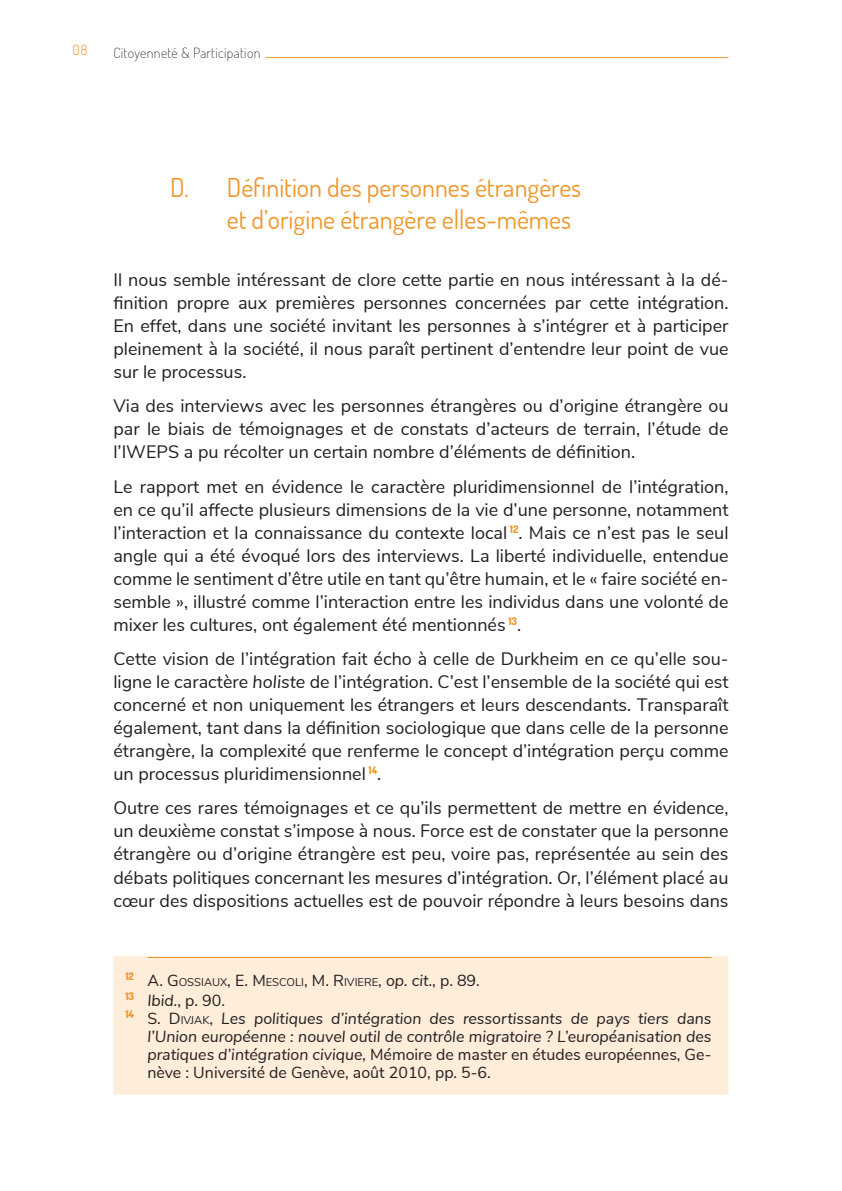
<style>
.page{position:relative;width:842px;height:1191px;background:#fff}
.page>*{position:absolute;margin:0;border:0;box-sizing:border-box;transform-origin:0 0}
.t1{font:26px/32px "Dosis";color:#f1962a}
.t2{font:18px/23px "Nunito Sans";color:#231f20;text-align:justify}
.t3{font:italic 16px "Nunito Sans";color:#231f20}
.t4{font:16px "Nunito Sans";color:#231f20}
.t5{font:200 14px "Dosis";letter-spacing:.025em;color:#231f20}
.t6{font:300 14px "Dosis";color:#f1962a}
.t7{font:11.2px "Nunito Sans";color:#231f20}
.s1{font-style:italic}
.s2{font-size:16px}
.s3{font-style:italic;font-size:16px}
.s4{font-style:normal}
.s5{font-style:normal;font-size:11.2px}
</style>
<div class="page">
<hr style="left:113px;top:57px;width:616px;height:1px;background:#f1962a">
<div style="left:108px;top:52px;width:158px;height:10px;background:#fff"></div>
<div style="left:113px;top:956px;width:616px;height:138px;background:#fdedd9;border-radius:3px"></div>
<hr style="left:147px;top:957px;width:564px;height:1px;background:#f1962a">
<p class="t6" style="left:73px;top:41px;width:16px">08</p>
<p class="t5" style="left:113px;top:44px;width:149px">Citoyenneté &amp; Participation</p>
<h1 class="t1" style="left:227px;top:171px;width:356px;text-indent:-57px">D. Définition des personnes étrangères et d’origine étrangère elles-mêmes</h1>
<p class="t2" style="left:113px;top:267px;width:617px">Il nous semble intéressant de clore cette partie en nous intéressant à la dé&shy;finition propre aux premières personnes concernées par cette intégration.<br>En effet, dans une société invitant les personnes à s’intégrer et à participer pleinement à la société, il nous paraît pertinent d’entendre leur point de vue sur le processus.</p>
<p class="t2" style="left:113px;top:393px;width:617px">Via des interviews avec les personnes étrangères ou d’origine étrangère ou par le biais de témoignages et de constats d’acteurs de terrain, l’étude de l’IWEPS a pu récolter un certain nombre d’éléments de définition.</p>
<p class="t2" style="left:113px;top:474px;width:617px">Le rapport met en évidence le caractère pluridimensionnel de l’intégration, en ce qu’il affecte plusieurs dimensions de la vie d’une personne, notamment l’interaction et la connaissance du contexte local <sup>12</sup>. Mais ce n’est pas le seul angle qui a été évoqué lors des interviews. La liberté individuelle, entendue comme le sentiment d’être utile en tant qu’être humain, et le « faire société en&shy;semble », illustré comme l’interaction entre les individus dans une volonté de mixer les cultures, ont également été mentionnés <sup>13</sup>.</p>
<p class="t2" style="left:113px;top:646px;width:617px">Cette vision de l’intégration fait écho à celle de Durkheim en ce qu’elle sou&shy;ligne le caractère <span class="s1">holiste</span> de l’intégration. C’est l’ensemble de la société qui est concerné et non uniquement les étrangers et leurs descendants. Transparaît également, tant dans la définition sociologique que dans celle de la personne étrangère, la complexité que renferme le concept d’intégration perçu comme un processus pluridimensionnel <sup>14</sup>.</p>
<p class="t2" style="left:113px;top:795px;width:617px">Outre ces rares témoignages et ce qu’ils permettent de mettre en évidence, un deuxième constat s’impose à nous. Force est de constater que la personne étrangère ou d’origine étrangère est peu, voire pas, représentée au sein des débats politiques concernant les mesures d’intégration. Or, l’élément placé au cœur des dispositions actuelles est de pouvoir répondre à leurs besoins dans</p>
<p class="t7" style="left:125px;top:974px;width:356px"><sup>12</sup> <span class="s2">A. G</span> OSSIAUX<span class="s2">, E. M</span> ESCOLI<span class="s2">, M . R</span> IVIERE<span class="s2">,</span> <span class="s3">op. cit.,</span> <span class="s2">p. 89.</span></p>
<p class="t4" style="left:125px;top:988px;width:101px"><sup>13</sup> <span class="s1">Ibid.</span>, p. 90.</p>
<p class="t3" style="left:125px;top:1006px;width:588px"><sup>14</sup> <span class="s4">S. D</span><span class="s5">IVJAK</span><span class="s4">,</span> Les politiques d’intégration des ressortissants de pays tiers dans</p>
<p class="t3" style="left:147px;top:1024px;width:566px">l’Union européenne : nouvel outil de contrôle migratoire ? L’européanisation des</p>
<p class="t4" style="left:147px;top:1042px;width:566px"><span class="s1">pratiques d’intégration civique,</span> Mémoire de master en études européennes, Ge-</p>
<p class="t4" style="left:147px;top:1060px;width:345px">nève : Université de Genève, août 2010, pp. 5-6.</p>
</div>
